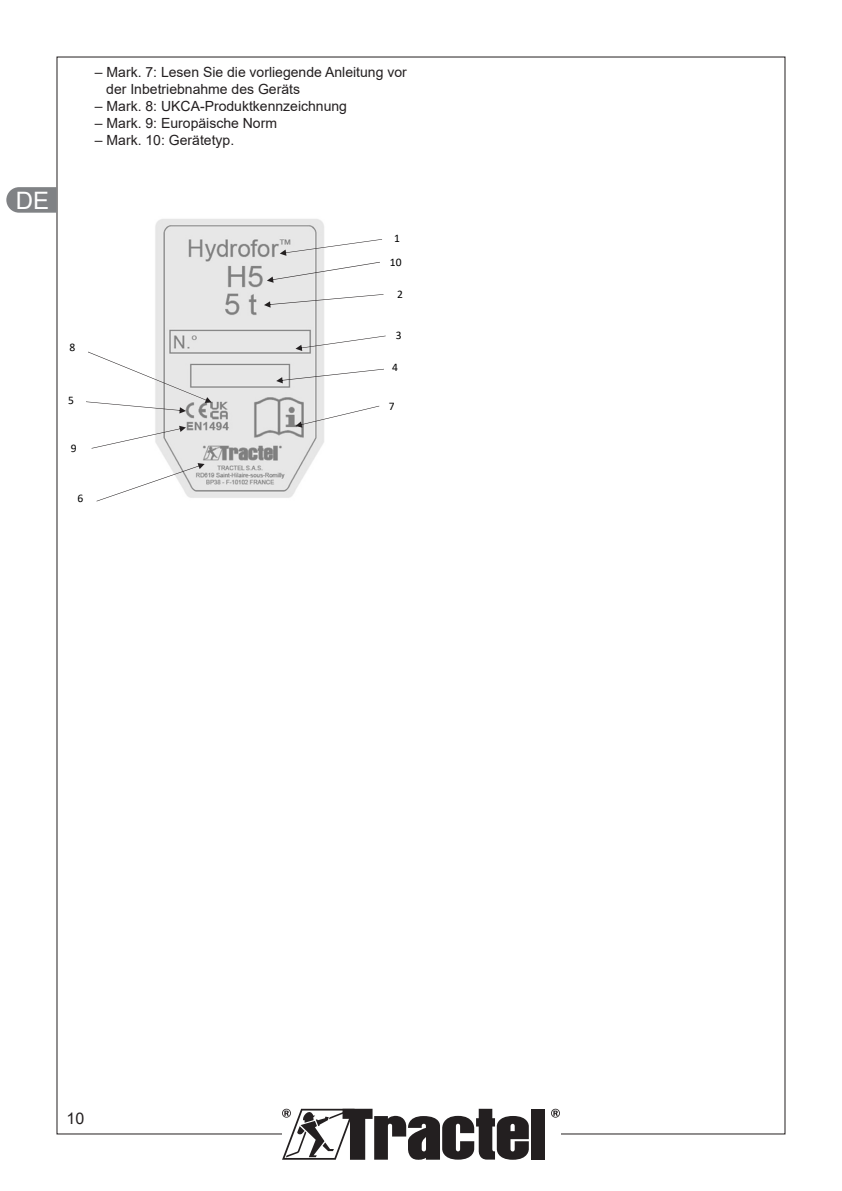
<style>
.page{position:relative;width:842px;height:1191px;background:#fff}
.page>*{position:absolute;margin:0;border:0;box-sizing:border-box;transform-origin:0 0}
.t1{font:24px "Arial";color:#fff}
.t2{font:16px "Arial";color:#231f20}
.t3{font:14px/17px "Arial";color:#231f20}
.t4{font:11.6px "Calibri";color:#000}
</style>
<div class="page">
<div style="left:531px;top:1109px;width:13px;height:50px;background:#231f20"></div>
<svg style="left:282px;top:1108px;width:247px;height:51px"></svg>
<svg style="left:551px;top:1108px;width:9px;height:9px"></svg>
<svg style="left:6px;top:187px;width:51px;height:26px"></svg>
<img style="left:155px;top:219px;width:169px;height:279px">
<svg style="left:280px;top:239px;width:102px;height:17px"></svg>
<svg style="left:264px;top:294px;width:120px;height:14px"></svg>
<svg style="left:295px;top:336px;width:91px;height:15px"></svg>
<svg style="left:276px;top:368px;width:108px;height:15px"></svg>
<svg style="left:97px;top:463px;width:108px;height:38px"></svg>
<svg style="left:295px;top:406px;width:84px;height:22px"></svg>
<svg style="left:267px;top:262px;width:113px;height:21px"></svg>
<svg style="left:86px;top:350px;width:126px;height:63px"></svg>
<div style="left:67px;top:336px;width:21px;height:28px;background:#fff"></div>
<svg style="left:92px;top:426px;width:94px;height:22px"></svg>
<h1 class="t1" style="left:16px;top:184px;width:35px">DE</h1>
<p class="t3" style="left:106px;top:63px;width:302px;text-indent:-11px">– Mark. 7: Lesen Sie die vorliegende Anleitung vor der Inbetriebnahme des Geräts</p>
<p class="t3" style="left:95px;top:97px;width:254px">– Mark. 8: UKCA-Produktkennzeichnung</p>
<p class="t3" style="left:95px;top:114px;width:184px">– Mark. 9: Europäische Norm</p>
<p class="t3" style="left:95px;top:131px;width:141px">– Mark. 10: Gerätetyp.</p>
<p class="t4" style="left:70px;top:339px;width:7px">8</p>
<p class="t4" style="left:68px;top:392px;width:7px">5</p>
<p class="t4" style="left:71px;top:440px;width:7px">9</p>
<p class="t4" style="left:77px;top:490px;width:7px">6</p>
<p class="t4" style="left:394px;top:230px;width:7px">1</p>
<p class="t4" style="left:390px;top:254px;width:13px">10</p>
<p class="t4" style="left:397px;top:286px;width:7px">2</p>
<p class="t4" style="left:396px;top:327px;width:7px">3</p>
<p class="t4" style="left:392px;top:359px;width:7px">4</p>
<p class="t4" style="left:389px;top:398px;width:7px">7</p>
<p class="t2" style="left:67px;top:1107px;width:19px">10</p>
</div>
